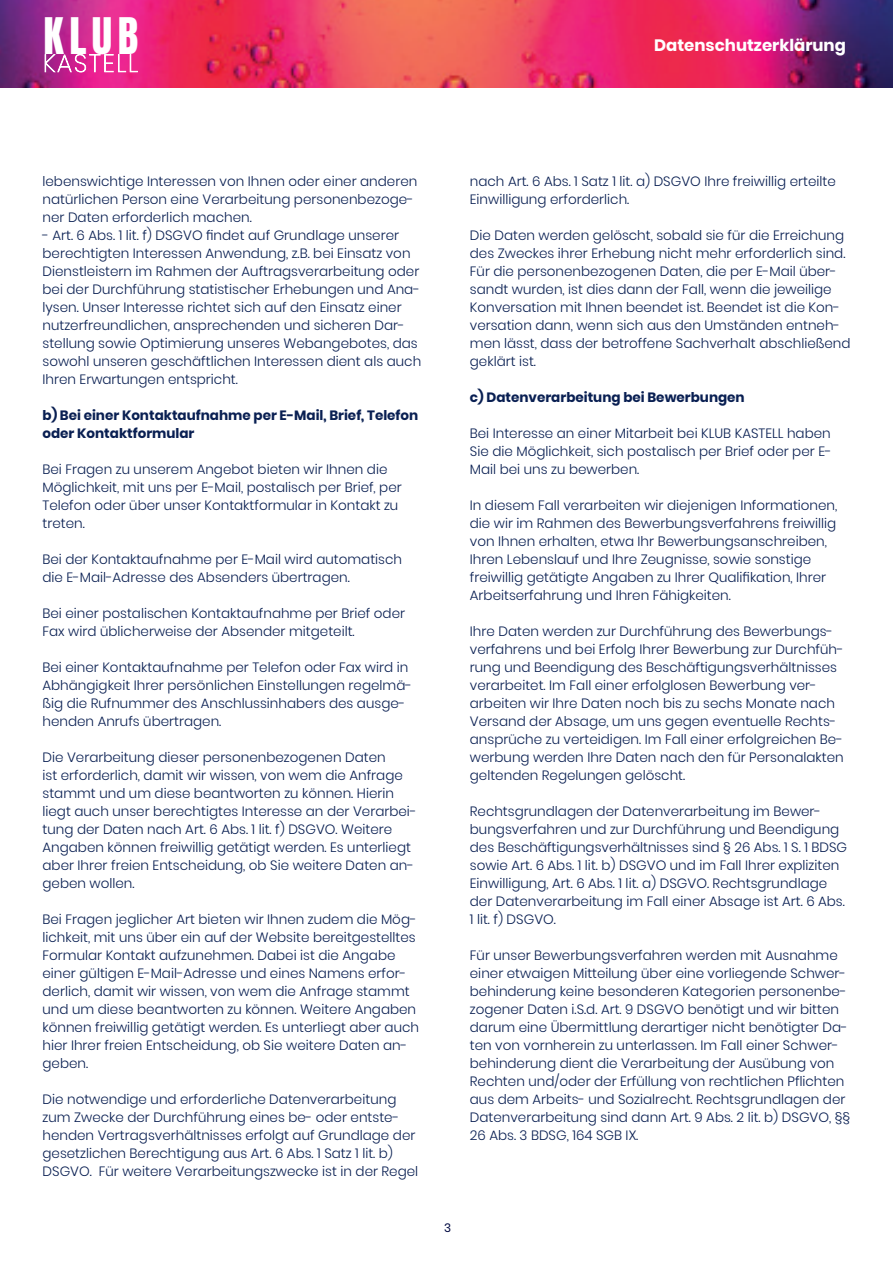
<style>
.page{position:relative;width:893px;height:1263px;background:#fff}
.page>*{position:absolute;margin:0;border:0;box-sizing:border-box;transform-origin:0 0}
.t1{font:42.9px "Anton";color:#fff}
.t2{font:700 16.5px "Poppins";color:#fff}
.t3{font:300 13.5px/18px "Poppins";color:#091f52}
.t4{font:700 13.5px/18px "Poppins";color:#091f52}
.t5{font:12px "Poppins";color:#000941}
</style>
<div class="page">
<img style="left:0;top:0;width:893px;height:87px">
<svg style="left:45px;top:54px;width:68px;height:18px"></svg>
<svg style="left:119px;top:55px;width:18px;height:17px"></svg>
<h1 class="t1" style="left:44px;top:14px;width:96px">KLUB</h1>
<p class="t2" style="left:654px;top:36px;width:193px">Datenschutzerklärung</p>
<p class="t3" style="left:43px;top:173px;width:376px">lebenswichtige Interessen von Ihnen oder einer anderen natürlichen Person eine Verarbeitung personenbezoge&shy;ner Daten erforderlich machen.</p>
<p class="t3" style="left:43px;top:227px;width:380px">- Art. 6 Abs. 1 lit. f) DSGVO findet auf Grundlage unserer berechtigten Interessen Anwendung, z.B. bei Einsatz von Dienstleistern im Rahmen der Auftragsverarbeitung oder bei der Durchführung statistischer Erhebungen und Ana&shy;lysen. Unser Interesse richtet sich auf den Einsatz einer nutzerfreundlichen, ansprechenden und sicheren Dar&shy;stellung sowie Optimierung unseres Webangebotes, das sowohl unseren geschäftlichen Interessen dient als auch Ihren Erwartungen entspricht.</p>
<p class="t4" style="left:43px;top:407px;width:377px">b) Bei einer Kontaktaufnahme per E-Mail, Brief, Telefon oder Kontaktformular</p>
<p class="t3" style="left:43px;top:461px;width:361px">Bei Fragen zu unserem Angebot bieten wir Ihnen die Möglichkeit, mit uns per E-Mail, postalisch per Brief, per Telefon oder über unser Kontaktformular in Kontakt zu treten.</p>
<p class="t3" style="left:43px;top:551px;width:361px">Bei der Kontaktaufnahme per E-Mail wird automatisch die E-Mail-Adresse des Absenders übertragen.</p>
<p class="t3" style="left:43px;top:605px;width:364px">Bei einer postalischen Kontaktaufnahme per Brief oder<br>Fax wird üblicherweise der Absender mitgeteilt.</p>
<p class="t3" style="left:43px;top:659px;width:371px">Bei einer Kontaktaufnahme per Telefon oder Fax wird in Abhängigkeit Ihrer persönlichen Einstellungen regelmä&shy;ßig die Rufnummer des Anschlussinhabers des ausge&shy;henden Anrufs übertragen.</p>
<p class="t3" style="left:43px;top:749px;width:376px">Die Verarbeitung dieser personenbezogenen Daten<br>ist erforderlich, damit wir wissen, von wem die Anfrage stammt und um diese beantworten zu können. Hierin liegt auch unser berechtigtes Interesse an der Verarbei&shy;tung der Daten nach Art. 6 Abs. 1 lit. f) DSGVO. Weitere Angaben können freiwillig getätigt werden. Es unterliegt aber Ihrer freien Entscheidung, ob Sie weitere Daten an&shy;geben wollen.</p>
<p class="t3" style="left:43px;top:911px;width:378px">Bei Fragen jeglicher Art bieten wir Ihnen zudem die Mög&shy;lichkeit, mit uns über ein auf der Website bereitgestelltes Formular Kontakt aufzunehmen. Dabei ist die Angabe einer gültigen E-Mail-Adresse und eines Namens erfor&shy;derlich, damit wir wissen, von wem die Anfrage stammt und um diese beantworten zu können. Weitere Angaben können freiwillig getätigt werden. Es unterliegt aber auch hier Ihrer freien Entscheidung, ob Sie weitere Daten an&shy;geben.</p>
<p class="t3" style="left:43px;top:1091px;width:377px">Die notwendige und erforderliche Datenverarbeitung zum Zwecke der Durchführung eines be- oder entste&shy;henden Vertragsverhältnisses erfolgt auf Grundlage der gesetzlichen Berechtigung aus Art. 6 Abs. 1 Satz 1 lit. b)<br>DSGVO. Für weitere Verarbeitungszwecke ist in der Regel</p>
<p class="t3" style="left:470px;top:173px;width:367px">nach Art. 6 Abs. 1 Satz 1 lit. a) DSGVO Ihre freiwillig erteilte<br>Einwilligung erforderlich.</p>
<p class="t3" style="left:470px;top:227px;width:382px">Die Daten werden gelöscht, sobald sie für die Erreichung des Zweckes ihrer Erhebung nicht mehr erforderlich sind.<br>Für die personenbezogenen Daten, die per E-Mail über&shy;sandt wurden, ist dies dann der Fall, wenn die jeweilige Konversation mit Ihnen beendet ist. Beendet ist die Kon&shy;versation dann, wenn sich aus den Umständen entneh&shy;men lässt, dass der betroffene Sachverhalt abschließend geklärt ist.</p>
<p class="t4" style="left:470px;top:389px;width:276px">c) Datenverarbeitung bei Bewerbungen</p>
<p class="t3" style="left:470px;top:425px;width:363px;text-align:justify">Bei Interesse an einer Mitarbeit bei KLUB KASTELL haben Sie die Möglichkeit, sich postalisch per Brief oder per E-Mail bei uns zu bewerben.</p>
<p class="t3" style="left:470px;top:497px;width:369px">In diesem Fall verarbeiten wir diejenigen Informationen, die wir im Rahmen des Bewerbungsverfahrens freiwillig von Ihnen erhalten, etwa Ihr Bewerbungsanschreiben, Ihren Lebenslauf und Ihre Zeugnisse, sowie sonstige freiwillig getätigte Angaben zu Ihrer Qualifikation, Ihrer Arbeitserfahrung und Ihren Fähigkeiten.</p>
<p class="t3" style="left:470px;top:623px;width:375px">Ihre Daten werden zur Durchführung des Bewerbungs&shy;verfahrens und bei Erfolg Ihrer Bewerbung zur Durchfüh&shy;rung und Beendigung des Beschäftigungsverhältnisses verarbeitet. Im Fall einer erfolglosen Bewerbung ver&shy;arbeiten wir Ihre Daten noch bis zu sechs Monate nach Versand der Absage, um uns gegen eventuelle Rechts&shy;ansprüche zu verteidigen. Im Fall einer erfolgreichen Be&shy;werbung werden Ihre Daten nach den für Personalakten geltenden Regelungen gelöscht.</p>
<p class="t3" style="left:470px;top:803px;width:379px">Rechtsgrundlagen der Datenverarbeitung im Bewer&shy;bungsverfahren und zur Durchführung und Beendigung des Beschäftigungsverhältnisses sind § 26 Abs. 1 S. 1 BDSG sowie Art. 6 Abs. 1 lit. b) DSGVO und im Fall Ihrer expliziten Einwilligung, Art. 6 Abs. 1 lit. a) DSGVO. Rechtsgrundlage der Datenverarbeitung im Fall einer Absage ist Art. 6 Abs.<br>1 lit. f) DSGVO.</p>
<p class="t3" style="left:470px;top:946px;width:382px">Für unser Bewerbungsverfahren werden mit Ausnahme einer etwaigen Mitteilung über eine vorliegende Schwer&shy;behinderung keine besonderen Kategorien personenbe&shy;zogener Daten i.S.d. Art. 9 DSGVO benötigt und wir bitten darum eine Übermittlung derartiger nicht benötigter Da&shy;ten von vornherein zu unterlassen. Im Fall einer Schwer&shy;behinderung dient die Verarbeitung der Ausübung von Rechten und/oder der Erfüllung von rechtlichen Pflichten aus dem Arbeits- und Sozialrecht. Rechtsgrundlagen der Datenverarbeitung sind dann Art. 9 Abs. 2 lit. b) DSGVO, §§ 26 Abs. 3 BDSG, 164 SGB IX.</p>
<p class="t5" style="left:444px;top:1221px;width:9px">3</p>
</div>
